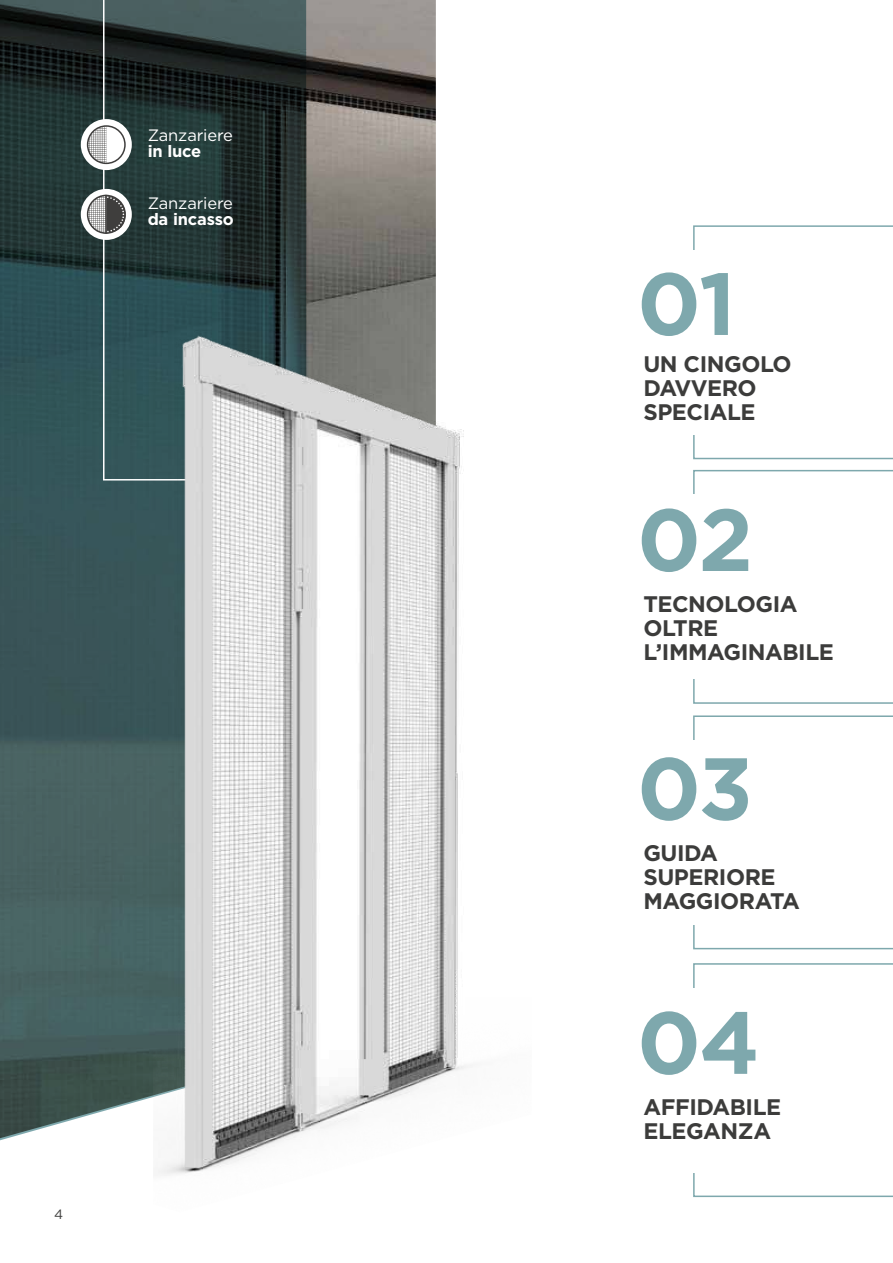
<style>
.page{position:relative;width:893px;height:1263px;background:#fff}
.page>*{position:absolute;margin:0;border:0;box-sizing:border-box;transform-origin:0 0}
.t1{font:700 87.75px "Gotham";letter-spacing:-.03em;color:#7ea8ad}
.t2{font:700 22.5px/24px "Gotham";letter-spacing:-.02em;color:#3c3c3b}
.t3{font:16.5px "Gotham";letter-spacing:-.01em;color:#fff}
.t4{font:700 16.5px "Gotham";letter-spacing:-.01em;color:#fff}
.t5{font:13.5px "Gotham";color:#3c3c3b}
</style>
<div class="page">
<svg style="left:693px;top:225px;width:200px;height:234px"></svg>
<svg style="left:693px;top:470px;width:200px;height:234px"></svg>
<svg style="left:693px;top:715px;width:200px;height:234px"></svg>
<svg style="left:693px;top:963px;width:200px;height:234px"></svg>
<div style="left:570px;top:250px;width:246px;height:184px;background:#fff"></div>
<div style="left:570px;top:495px;width:246px;height:184px;background:#fff"></div>
<div style="left:570px;top:740px;width:246px;height:184px;background:#fff"></div>
<div style="left:570px;top:988px;width:246px;height:184px;background:#fff"></div>
<svg style="left:0;top:0;width:153px;height:1141px;background:#3c5657"></svg>
<svg style="left:103px;top:0;width:333px;height:480px;background:#485250"></svg>
<div style="left:81px;top:189px;width:51px;height:51px;background:#fff;border-radius:50%"></div>
<svg style="left:85px;top:193px;width:42px;height:43px"></svg>
<div style="left:81px;top:119px;width:51px;height:51px;background:#fff;border-radius:50%"></div>
<svg style="left:85px;top:123px;width:43px;height:43px"></svg>
<img style="left:153px;top:306px;width:319px;height:870px">
<p class="t3" style="left:148px;top:124px;width:87px">Zanzariere</p>
<p class="t4" style="left:148px;top:140px;width:55px">in luce</p>
<p class="t3" style="left:148px;top:192px;width:87px">Zanzariere</p>
<p class="t4" style="left:148px;top:208px;width:88px">da incasso</p>
<p class="t5" style="left:54px;top:1205px;width:11px">4</p>
<h1 class="t1" style="left:637px;top:246px;width:100px">01</h1>
<p class="t2" style="left:643px;top:352px;width:150px">UN CINGOLO<br>DAVVERO<br>SPECIALE</p>
<h1 class="t1" style="left:637px;top:482px;width:118px">02</h1>
<p class="t2" style="left:643px;top:592px;width:192px">TECNOLOGIA<br>OLTRE<br>L’IMMAGINABILE</p>
<h1 class="t1" style="left:637px;top:730px;width:117px">03</h1>
<p class="t2" style="left:643px;top:841px;width:158px">GUIDA<br>SUPERIORE<br>MAGGIORATA</p>
<h1 class="t1" style="left:637px;top:984px;width:124px">04</h1>
<p class="t2" style="left:643px;top:1095px;width:139px">AFFIDABILE<br>ELEGANZA</p>
</div>
